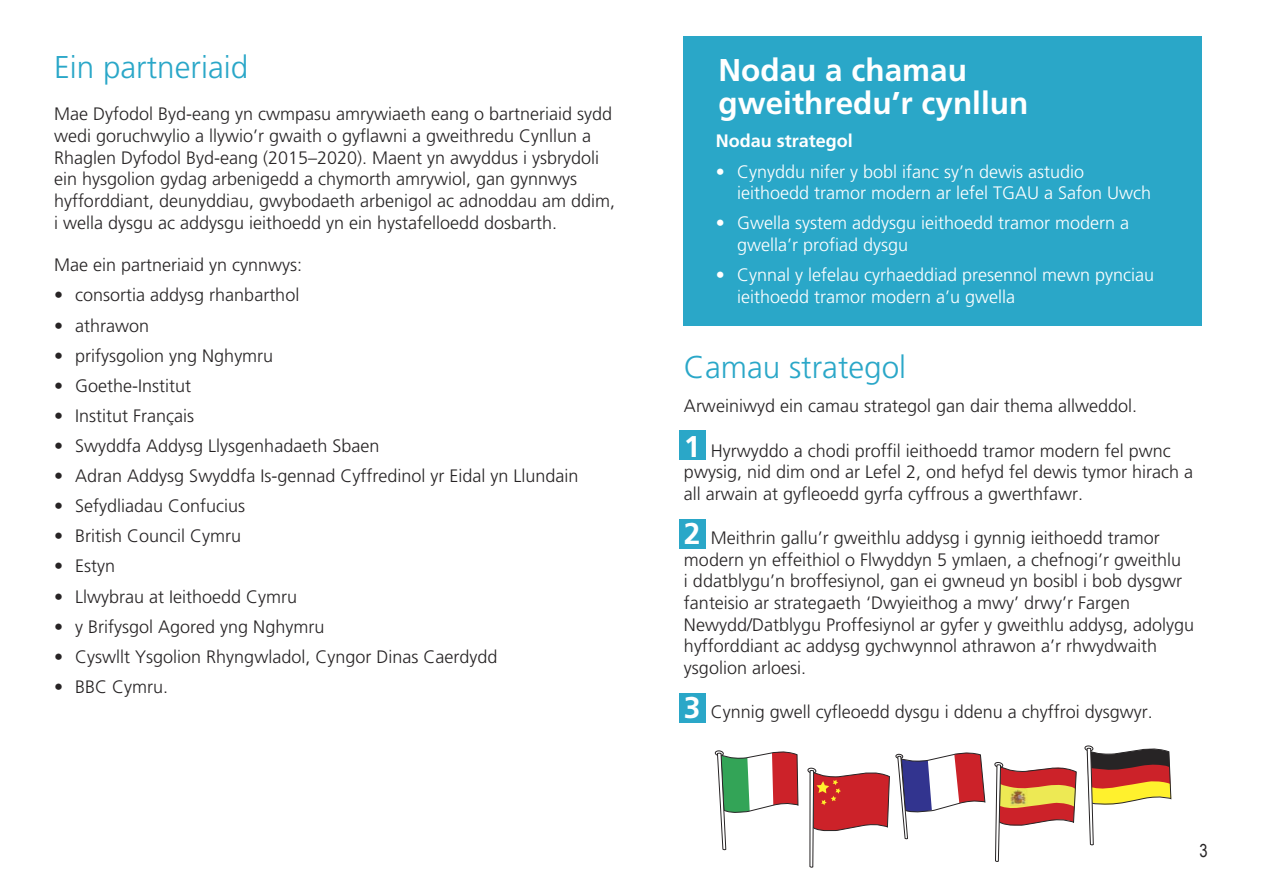
<style>
.page{position:relative;width:1263px;height:893px;background:#fff}
.page>*{position:absolute;margin:0;border:0;box-sizing:border-box;transform-origin:0 0}
.Sub_Heading{font:700 31.5px/33px "Frutiger LT Std";color:#fff}
.Sub_Heading-2{font:300 31.5px "Frutiger LT Std";color:#2aa7c8}
.Sub_title_2{font:300 31.5px "Frutiger LT Std";color:#2aa7c8}
.Space_after_2{font:300 18px/21.6px "Frutiger LT Std";color:#272425}
.Body{font:300 18px/21.6px "Frutiger LT Std";color:#272425}
.t1{font:300 18px/21.6px "Frutiger LT Std";color:#fff}
.Body-2{font:700 18px "Frutiger LT Std";color:#fff}
.t2{font:18px "Arial Narrow";color:#272425}
.s1{font-weight:700;font-size:30px;color:#fff}
</style>
<div class="page">
<div style="left:683px;top:37px;width:518px;height:289px;background:#2aa7c8"></div>
<div style="left:679px;top:693px;width:27px;height:29px;background:#2aa7c8"></div>
<div style="left:679px;top:519px;width:27px;height:30px;background:#2aa7c8"></div>
<div style="left:679px;top:431px;width:27px;height:29px;background:#2aa7c8"></div>
<svg style="left:994px;top:762px;width:83px;height:100px"></svg>
<img style="left:1010px;top:789px;width:18px;height:16px">
<div style="left:715px;top:751px;width:8px;height:5px;background:#959394;border-radius:50%"></div>
<div style="left:715px;top:750px;width:9px;height:6px;border:1px solid #272425;border-radius:50%"></div>
<svg style="left:716px;top:750px;width:83px;height:101px"></svg>
<svg style="left:808px;top:768px;width:82px;height:100px"></svg>
<div style="left:895px;top:754px;width:8px;height:5px;border:1px solid #272425;border-radius:50%"></div>
<svg style="left:896px;top:752px;width:89px;height:88px"></svg>
<svg style="left:1085px;top:745px;width:86px;height:101px"></svg>
<p class="Sub_Heading-2" style="left:54px;top:49px;width:196px">Ein partneriaid</p>
<p class="Space_after_2" style="left:54px;top:104px;width:563px">Mae Dyfodol Byd-eang yn cwmpasu amrywiaeth eang o bartneriaid sydd wedi goruchwylio a llywio’r gwaith o gyflawni a gweithredu Cynllun a Rhaglen Dyfodol Byd-eang (2015–2020). Maent yn awyddus i ysbrydoli ein hysgolion gydag arbenigedd a chymorth amrywiol, gan gynnwys hyfforddiant, deunyddiau, gwybodaeth arbenigol ac adnoddau am ddim, i wella dysgu ac addysgu ieithoedd yn ein hystafelloedd dosbarth.</p>
<p class="Body" style="left:54px;top:255px;width:250px">Mae ein partneriaid yn cynnwys:</p>
<p class="Space_after_2" style="left:54px;top:285px;width:247px">• consortia addysg rhanbarthol</p>
<p class="Space_after_2" style="left:54px;top:315px;width:97px">• athrawon</p>
<p class="Space_after_2" style="left:54px;top:345px;width:221px">• prifysgolion yng Nghymru</p>
<p class="Space_after_2" style="left:54px;top:375px;width:139px">• Goethe-Institut</p>
<p class="Space_after_2" style="left:54px;top:405px;width:142px">• Institut Français</p>
<p class="Space_after_2" style="left:54px;top:435px;width:327px">• Swyddfa Addysg Llysgenhadaeth Sbaen</p>
<p class="Space_after_2" style="left:54px;top:465px;width:526px">• Adran Addysg Swyddfa Is-gennad Cyffredinol yr Eidal yn Llundain</p>
<p class="Space_after_2" style="left:54px;top:495px;width:193px">• Sefydliadau Confucius</p>
<p class="Space_after_2" style="left:54px;top:526px;width:189px">• British Council Cymru</p>
<p class="Space_after_2" style="left:54px;top:556px;width:63px">• Estyn</p>
<p class="Space_after_2" style="left:54px;top:586px;width:245px">• Llwybrau at Ieithoedd Cymru</p>
<p class="Space_after_2" style="left:54px;top:616px;width:272px">• y Brifysgol Agored yng Nghymru</p>
<p class="Space_after_2" style="left:54px;top:646px;width:445px">• Cyswllt Ysgolion Rhyngwladol, Cyngor Dinas Caerdydd</p>
<p class="Space_after_2" style="left:54px;top:676px;width:116px">• BBC Cymru.</p>
<p class="Sub_Heading" style="left:718px;top:54px;width:311px">Nodau a chamau gweithredu’r cynllun</p>
<p class="Body-2" style="left:716px;top:131px;width:139px">Nodau strategol</p>
<p class="t1" style="left:737px;top:161px;width:416px;text-indent:-21px">• Cynyddu nifer y bobl ifanc sy’n dewis astudio ieithoedd tramor modern ar lefel TGAU a Safon Uwch</p>
<p class="t1" style="left:737px;top:212px;width:394px;text-indent:-21px">• Gwella system addysgu ieithoedd tramor modern a gwella’r profiad dysgu</p>
<p class="t1" style="left:737px;top:264px;width:419px;text-indent:-21px">• Cynnal y lefelau cyrhaeddiad presennol mewn pynciau ieithoedd tramor modern a’u gwella</p>
<p class="Sub_title_2" style="left:684px;top:349px;width:224px">Camau strategol</p>
<p class="Body" style="left:684px;top:395px;width:455px">Arweiniwyd ein camau strategol gan dair thema allweddol.</p>
<p class="Body" style="left:684px;top:440px;width:511px"><span class="s1">1</span> Hyrwyddo a chodi proffil ieithoedd tramor modern fel pwnc pwysig, nid dim ond ar Lefel 2, ond hefyd fel dewis tymor hirach a all arwain at gyfleoedd gyrfa cyffrous a gwerthfawr.</p>
<p class="Body" style="left:684px;top:527px;width:512px"><span class="s1">2</span> Meithrin gallu’r gweithlu addysg i gynnig ieithoedd tramor modern yn effeithiol o Flwyddyn 5 ymlaen, a chefnogi’r gweithlu<br>i ddatblygu’n broffesiynol, gan ei gwneud yn bosibl i bob dysgwr fanteisio ar strategaeth ‘Dwyieithog a mwy’ drwy’r Fargen Newydd/Datblygu Proffesiynol ar gyfer y gweithlu addysg, adolygu hyfforddiant ac addysg gychwynnol athrawon a’r rhwydwaith ysgolion arloesi.</p>
<p class="Body" style="left:684px;top:702px;width:470px"><span class="s1">3</span> Cynnig gwell cyfleoedd dysgu i ddenu a chyffroi dysgwyr.</p>
<p class="t2" style="left:1199px;top:837px;width:10px">3</p>
</div>
